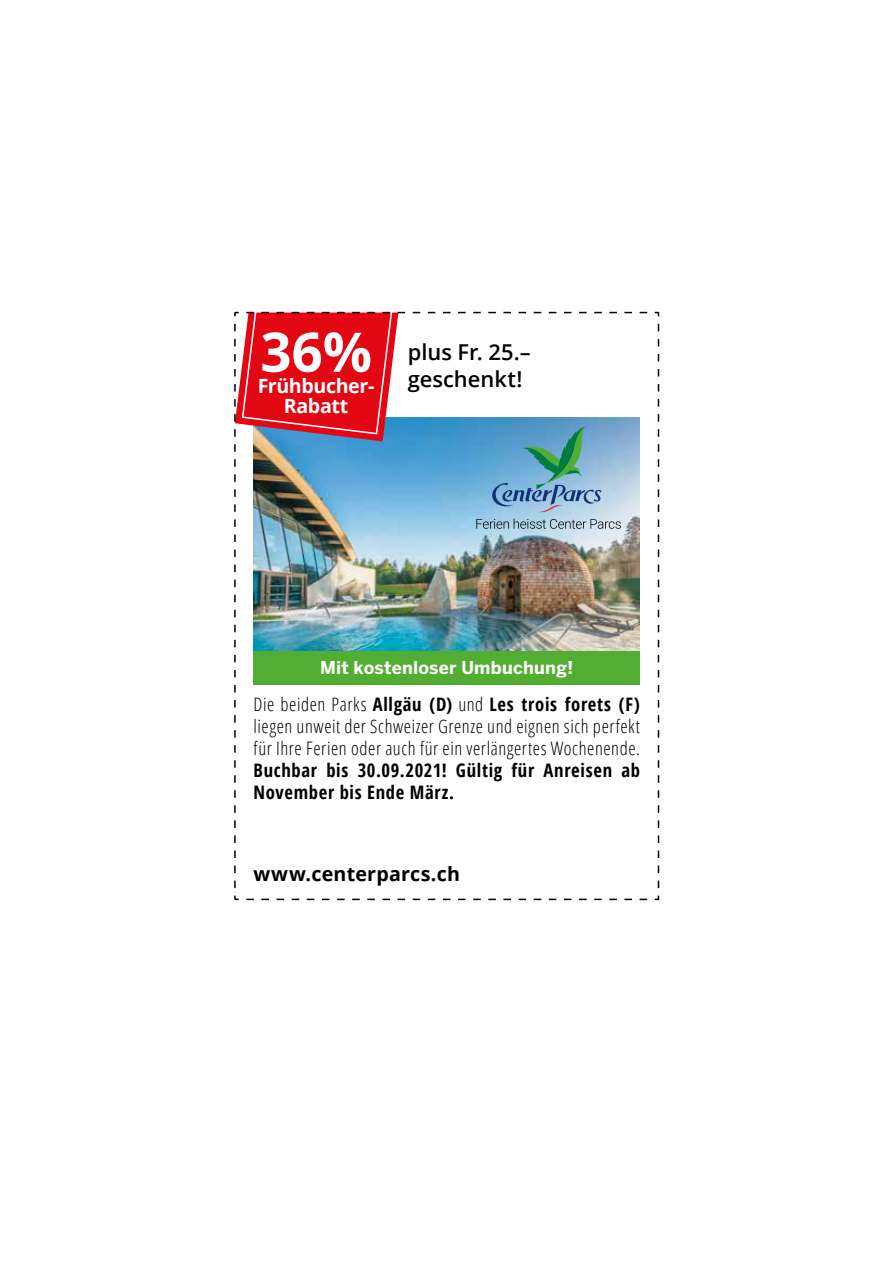
<style>
.page{position:relative;width:893px;height:1263px;background:#fff}
.page>*{position:absolute;margin:0;border:0;box-sizing:border-box;transform-origin:0 0}
.t1{font:700 54.6px "Open Sans";color:#fff}
.t2{font:600 21.9px/26.2px "Open Sans";letter-spacing:.005em;color:#000}
.t3{font:700 19.65px "Open Sans";letter-spacing:.01em;color:#000}
.t4{font:700 19.65px/19.6px "Open Sans";letter-spacing:-.02em;color:#fff;text-align:center}
.t5{font:300 18.6px/21.9px "Open Sans Condensed";letter-spacing:.03em;color:#000;text-align:justify}
.t6{font:700 18.6px/21.9px "Open Sans Condensed";letter-spacing:.04em;color:#000}
.t7{font:700 17.55px "Benton Sans";letter-spacing:.015em;color:#fff}
.s1{font-weight:700}
</style>
<div class="page">
<img style="left:234px;top:311px;width:426px;height:590px">
<div style="left:558px;top:801px;width:95px;height:94px;background:#fff"></div>
<h1 class="t1" style="left:260px;top:313px;width:113px">36%</h1>
<p class="t4" style="left:258px;top:376px;width:118px">Frühbucher-<br>Rabatt</p>
<p class="t2" style="left:408px;top:339px;width:125px">plus Fr. 25.– geschenkt!</p>
<p class="t7" style="left:320px;top:657px;width:255px">Mit kostenloser Umbuchung!</p>
<p class="t5" style="left:254px;top:693px;width:388px">Die beiden Parks <span class="s1">Allgäu (D)</span> und <span class="s1">Les trois forets (F) </span>liegen unweit der Schweizer Grenze und eignen sich perfekt für Ihre Ferien oder auch für ein verlängertes Wochenende.</p>
<p class="t6" style="left:254px;top:758px;width:388px">Buchbar bis 30.09.2021! Gültig für Anreisen ab<br>November bis Ende März.</p>
<p class="t3" style="left:254px;top:860px;width:208px">www.centerparcs.ch</p>
</div>
